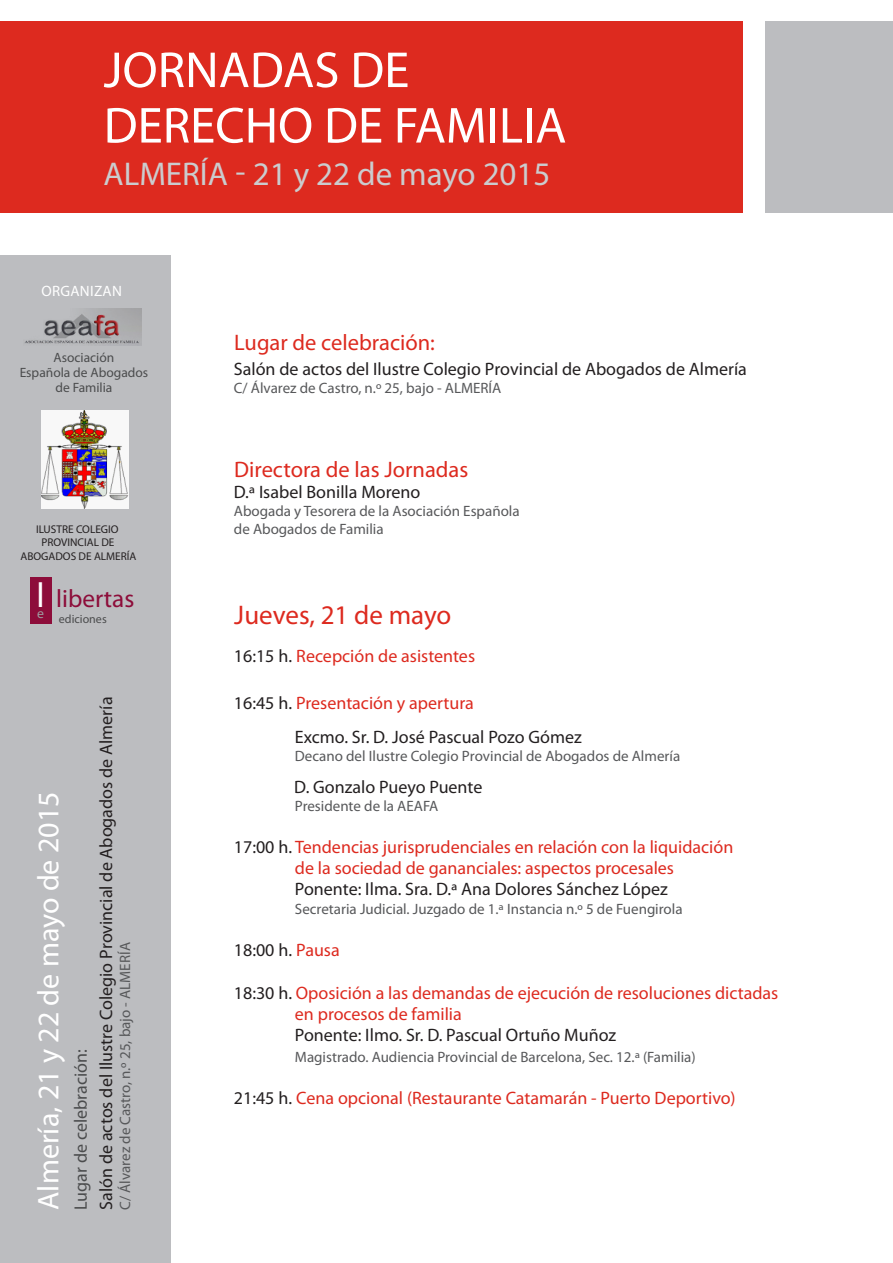
<style>
.page{position:relative;width:893px;height:1263px;background:#fff}
.page>*{position:absolute;margin:0;border:0;box-sizing:border-box;transform-origin:0 0}
.t1{font:51px/55.5px "Myriad Pro";color:#fff}
.t2{font:34.8px "Myriad Pro";color:#fff}
.t3{font:33px "Myriad Pro";color:#cbccce}
.t4{font:30px "Myriad Pro";color:#fff}
.t5{font:27px "Myriad Pro";color:#dd2a1f}
.t6{font:25.2px "Myriad Pro";color:#8d0d3a}
.t7{font:22.5px "Myriad Pro";color:#dd2a1f}
.t8{font:18px/25.5px "Myriad Pro";color:#231f20}
.t9{font:18px "Myriad Pro";color:#dd2a1f}
.t10{font:15px/18px "Myriad Pro";color:#57585a}
.t11{font:15px "Myriad Pro";letter-spacing:.02em;color:#fff}
.t12{font:13.8px "Myriad Pro";color:#9d9fa2}
.t13{font:13.5px/15px "Myriad Pro";color:#4b4c4d;text-align:center}
.t14{font:12px "Myriad Pro";color:#4b4c4d}
.t15{font:11.25px/13.5px "Myriad Pro";color:#231f20;text-align:center}
.s1{color:#4b4c4d}
.s2{color:#231f20}
.s3{color:#dd2a1f}
</style>
<div class="page">
<div style="left:0;top:21px;width:742px;height:192px;background:#dd2a1f"></div>
<div style="left:765px;top:21px;width:128px;height:192px;background:#bcbdc0"></div>
<div style="left:0;top:255px;width:170px;height:1008px;background:#bcbdc0"></div>
<img style="left:24px;top:308px;width:118px;height:38px">
<div style="left:30px;top:577px;width:21px;height:47px;background:#8d0d3a"></div>
<img style="left:41px;top:410px;width:88px;height:98px">
<p class="t1" style="left:104px;top:41px;width:464px">JORNADAS DE<br>DERECHO DE FAMILIA</p>
<p class="t3" style="left:104px;top:153px;width:448px">ALMERÍA - 21 y 22 de mayo 2015</p>
<p class="t11" style="left:41px;top:282px;width:82px">ORGANIZAN</p>
<p class="t13" style="left:20px;top:350px;width:130px">Asociación<br>Española de Abogados de Familia</p>
<p class="t15" style="left:21px;top:522px;width:117px">ILUSTRE COLEGIO<br>PROVINCIAL DE<br>ABOGADOS DE ALMERÍA</p>
<p class="t2" style="left:37px;top:574px;width:10px">l</p>
<p class="t6" style="left:56px;top:583px;width:80px">libertas</p>
<p class="t14" style="left:59px;top:611px;width:49px">ediciones</p>
<p class="t12" style="left:37px;top:605px;width:8px">e</p>
<p class="t4" style="left:30px;top:1210px;width:420px;rotate:-90deg">Almería, 21 y 22 de mayo de 2015</p>
<p class="t8" style="left:68px;top:1210px;width:515px;rotate:-90deg"><span class="s1">Lugar de celebración:<br></span>Salón de actos del Ilustre Colegio Provincial de Abogados de Almería</p>
<p class="t10" style="left:116px;top:1210px;width:269px;rotate:-90deg">C/ Álvarez de Castro, n.º 25, bajo - ALMERÍA</p>
<p class="t7" style="left:234px;top:328px;width:202px">Lugar de celebración:</p>
<p class="t8" style="left:234px;top:356px;width:515px">Salón de actos del Ilustre Colegio Provincial de Abogados de Almería</p>
<p class="t10" style="left:234px;top:379px;width:269px">C/ Álvarez de Castro, n.º 25, bajo - ALMERÍA</p>
<p class="t7" style="left:234px;top:456px;width:236px">Directora de las Jornadas</p>
<p class="t8" style="left:234px;top:479px;width:188px">D.ª Isabel Bonilla Moreno</p>
<p class="t10" style="left:234px;top:502px;width:287px">Abogada y Tesorera de la Asociación Española de Abogados de Familia</p>
<p class="t5" style="left:234px;top:598px;width:219px">Jueves, 21 de mayo</p>
<p class="t9" style="left:234px;top:645px;width:243px"><span class="s2">16:15 h.</span> Recepción de asistentes</p>
<p class="t9" style="left:234px;top:691px;width:241px"><span class="s2">16:45 h.</span> Presentación y apertura</p>
<p class="t8" style="left:295px;top:724px;width:288px">Excmo. Sr. D. José Pascual Pozo Gómez</p>
<p class="t10" style="left:295px;top:747px;width:387px">Decano del Ilustre Colegio Provincial de Abogados de Almería</p>
<p class="t8" style="left:294px;top:773px;width:190px">D. Gonzalo Pueyo Puente</p>
<p class="t10" style="left:295px;top:796px;width:145px">Presidente de la AEAFA</p>
<p class="t9" style="left:234px;top:835px;width:501px"><span class="s2">17:00 h.</span> Tendencias jurisprudenciales en relación con la liquidación</p>
<p class="t9" style="left:295px;top:856px;width:381px">de la sociedad de gananciales: aspectos procesales</p>
<p class="t8" style="left:295px;top:875px;width:374px">Ponente: Ilma. Sra. D.ª Ana Dolores Sánchez López</p>
<p class="t10" style="left:295px;top:900px;width:389px">Secretaria Judicial. Juzgado de 1.ª Instancia n.º 5 de Fuengirola</p>
<p class="t8" style="left:234px;top:937px;width:107px">18:00 h. <span class="s3">Pausa</span></p>
<p class="t9" style="left:234px;top:981px;width:546px"><span class="s2">18:30 h.</span> Oposición a las demandas de ejecución de resoluciones dictadas</p>
<p class="t9" style="left:295px;top:1002px;width:168px">en procesos de familia</p>
<p class="t8" style="left:295px;top:1022px;width:323px">Ponente: Ilmo. Sr. D. Pascual Ortuño Muñoz</p>
<p class="t10" style="left:295px;top:1047px;width:402px">Magistrado. Audiencia Provincial de Barcelona, Sec. 12.ª (Familia)</p>
<p class="t9" style="left:234px;top:1087px;width:503px"><span class="s2">21:45 h.</span> Cena opcional (Restaurante Catamarán - Puerto Deportivo)</p>
</div>
